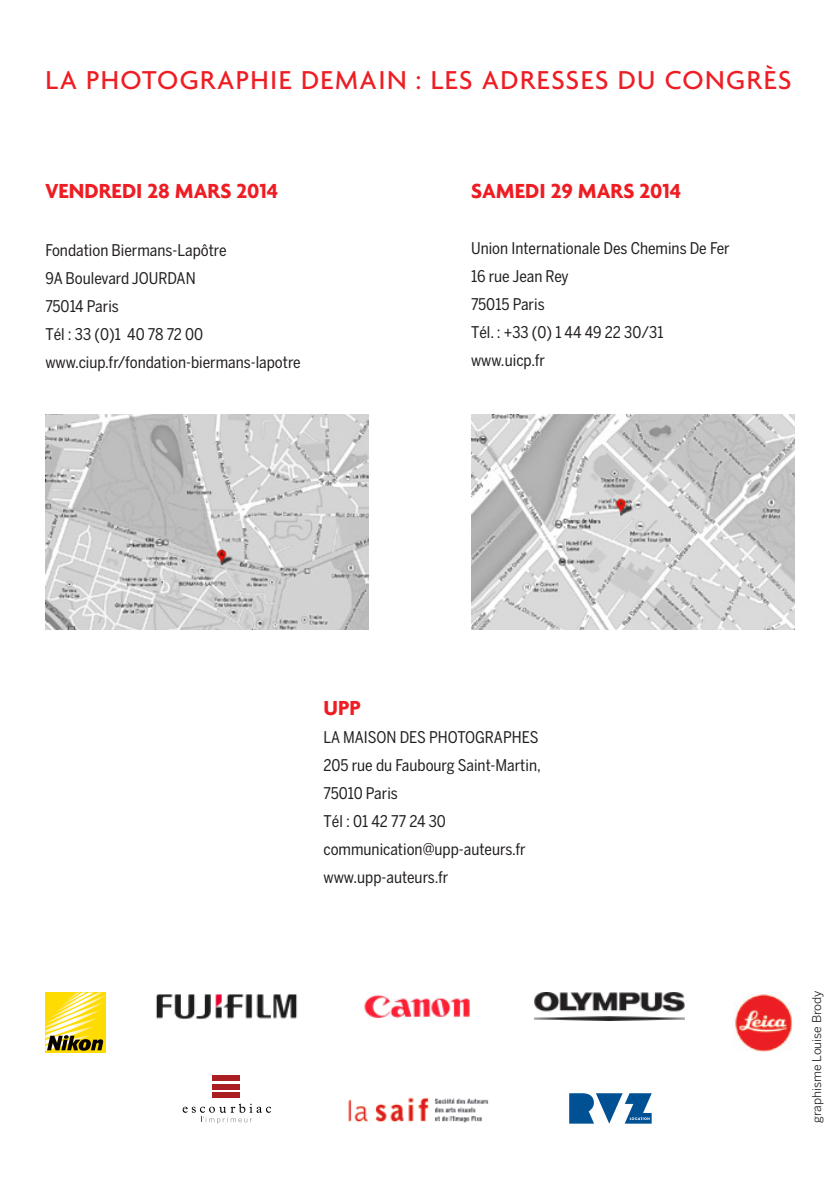
<style>
.page{position:relative;width:840px;height:1191px;background:#fff}
.page>*{position:absolute;margin:0;border:0;box-sizing:border-box;transform-origin:0 0}
.t1{font:500 28px "Agenda";letter-spacing:.05em;color:#ee1d23}
.t2{font:700 22px "Agenda";color:#ee1d23}
.t3{font:16px "Benton Sans Cond";color:#231f20}
.t4{font:12px "Benton Sans";color:#231f20}
</style>
<div class="page">
<img style="left:45px;top:414px;width:324px;height:215px">
<img style="left:471px;top:414px;width:323px;height:215px">
<svg style="left:569px;top:1093px;width:82px;height:30px"></svg>
<svg style="left:45px;top:992px;width:60px;height:59px;background:#dcc53e"></svg>
<img style="left:734px;top:994px;width:58px;height:58px">
<img style="left:156px;top:994px;width:142px;height:26px">
<svg style="left:182px;top:1103px;width:89px;height:20px"></svg>
<div style="left:212px;top:1075px;width:27px;height:6px;background:#aa1e21"></div>
<div style="left:212px;top:1092px;width:27px;height:5px;background:#aa1e21"></div>
<div style="left:212px;top:1083px;width:27px;height:6px;background:#aa1e21"></div>
<img style="left:364px;top:995px;width:106px;height:24px">
<img style="left:534px;top:992px;width:150px;height:28px">
<img style="left:348px;top:1097px;width:141px;height:26px">
<p class="t1" style="left:45px;top:63px;width:747px">LA PHOTOGRAPHIE DEMAIN : LES ADRESSES DU CONGRÈS</p>
<p class="t2" style="left:45px;top:178px;width:234px">VENDREDI 28 MARS 2014</p>
<p class="t3" style="left:45px;top:241px;width:183px">Fondation Biermans-Lapôtre</p>
<p class="t3" style="left:45px;top:269px;width:152px">9A Boulevard JOURDAN</p>
<p class="t3" style="left:45px;top:297px;width:75px">75014 Paris</p>
<p class="t3" style="left:45px;top:325px;width:159px">Tél : 33 (0)1 40 78 72 00</p>
<p class="t3" style="left:45px;top:353px;width:257px">www.ciup.fr/fondation-biermans-lapotre</p>
<p class="t2" style="left:471px;top:178px;width:212px">SAMEDI 29 MARS 2014</p>
<p class="t3" style="left:471px;top:239px;width:260px">Union Internationale Des Chemins De Fer</p>
<p class="t3" style="left:471px;top:267px;width:99px">16 rue Jean Rey</p>
<p class="t3" style="left:471px;top:295px;width:75px">75015 Paris</p>
<p class="t3" style="left:471px;top:323px;width:194px">Tél. : +33 (0) 1 44 49 22 30/31</p>
<p class="t3" style="left:471px;top:351px;width:75px">www.uicp.fr</p>
<p class="t2" style="left:323px;top:694px;width:39px">UPP</p>
<p class="t3" style="left:323px;top:728px;width:216px">LA MAISON DES PHOTOGRAPHES</p>
<p class="t3" style="left:323px;top:756px;width:219px">205 rue du Faubourg Saint-Martin,</p>
<p class="t3" style="left:323px;top:784px;width:76px">75010 Paris</p>
<p class="t3" style="left:323px;top:812px;width:124px">Tél : 01 42 77 24 30</p>
<p class="t3" style="left:323px;top:840px;width:204px">communication@upp-auteurs.fr</p>
<p class="t3" style="left:323px;top:868px;width:126px">www.upp-auteurs.fr</p>
<p class="t4" style="left:809px;top:1123px;width:134px;rotate:-90deg">graphisme Louise Brody</p>
</div>
